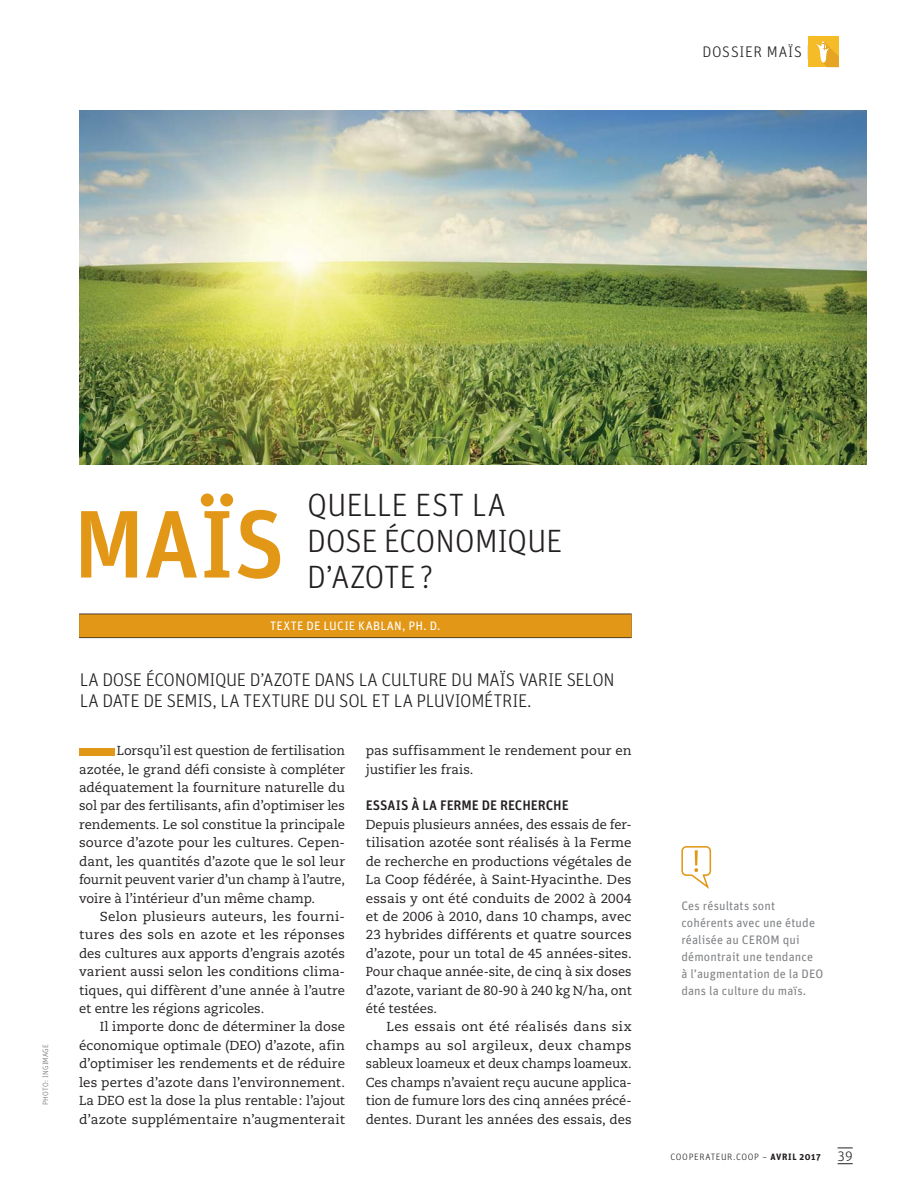
<style>
.page{position:relative;width:918px;height:1188px;background:#fff}
.page>*{position:absolute;margin:0;border:0;box-sizing:border-box;transform-origin:0 0}
.t1{font:96px "Unit Medium LF";color:#e29717}
.t2{font:32.25px/35.8px "Unit Light LF";letter-spacing:-.01em;color:#231f20}
.t3{font:300 18.45px/21.5px "Unit";letter-spacing:-.02em;color:#231f20}
.t4{font:15.3px "Unit Light LF";letter-spacing:.05em;color:#231f20}
.t5{font:500 13.8px "Unit";letter-spacing:-.005em;color:#231f20}
.t6{font:13.05px/18.5px "Caecilia LT Std";color:#231f20;text-align:justify}
.t7{font:12.3px/17px "Unit";letter-spacing:.01em;color:#808285}
.t8{font:12.3px "Unit Regular LF";letter-spacing:.02em;color:#fff}
.t9{font:9.15px "Unit Light LF";letter-spacing:.065em;color:#231f20}
.t10{font:300 7.65px "Unit";letter-spacing:.025em;color:#6d6e70}
.s1{font-family:"Unit";font-weight:700}
.s2{font-size:13.8px}
</style>
<div class="page">
<svg style="left:838px;top:1163px;width:15px;height:1px"></svg>
<svg style="left:838px;top:1148px;width:15px;height:1px"></svg>
<img style="left:79px;top:111px;width:788px;height:354px">
<div style="left:79px;top:748px;width:35px;height:7px;background:#e29717"></div>
<div style="left:79px;top:614px;width:553px;height:24px;background:#674a1c"></div>
<div style="left:79px;top:614px;width:553px;height:23px;background:#e29717"></div>
<svg style="left:681px;top:846px;width:31px;height:43px"></svg>
<hr style="left:695px;top:850px;width:3px;height:16px;background:#e29717">
<div style="left:808px;top:37px;width:31px;height:30px;background:#f5bc27"></div>
<svg style="left:816px;top:41px;width:23px;height:26px"></svg>
<p class="t4" style="left:702px;top:46px;width:110px">DOSSIER MAÏS |</p>
<p class="t10" style="left:43px;top:1105px;width:63px;rotate:-90deg">PHOTO : INGIMAGE</p>
<h1 class="t1" style="left:73px;top:488px;width:214px">MAÏS</h1>
<h2 class="t2" style="left:307px;top:489px;width:257px">QUELLE EST LA<br>DOSE ÉCONOMIQUE<br>D’AZOTE ?</h2>
<p class="t8" style="left:270px;top:621px;width:172px">TEXTE DE LUCIE KABLAN, PH. D.</p>
<h3 class="t3" style="left:80px;top:670px;width:536px">LA DOSE ÉCONOMIQUE D’AZOTE DANS LA CULTURE DU MAÏS VARIE SELON<br>LA DATE DE SEMIS, LA TEXTURE DU SOL ET LA PLUVIOMÉTRIE.</h3>
<p class="t6" style="left:79px;top:742px;width:267px;text-indent:38px">Lorsqu’il est question de fertilisation azotée, le grand défi consiste à compléter adéquatement la fourniture naturelle du sol par des fertilisants, afin d’optimiser les rendements. Le sol constitue la principale source d’azote pour les cultures. Cepen&shy;dant, les quantités d’azote que le sol leur fournit peuvent varier d’un champ à l’autre, voire à l’intérieur d’un même champ.</p>
<p class="t6" style="left:79px;top:908px;width:267px;text-indent:21px">Selon plusieurs auteurs, les fourni&shy;tures des sols en azote et les réponses des cultures aux apports d’engrais azotés varient aussi selon les conditions clima&shy;tiques, qui diffèrent d’une année à l’autre et entre les régions agricoles.</p>
<p class="t6" style="left:79px;top:1019px;width:267px;text-indent:21px">Il importe donc de déterminer la dose économique optimale (DEO) d’azote, afin d’optimiser les rendements et de réduire les pertes d’azote dans l’environnement.<br>La DEO est la dose la plus rentable : l’ajout d’azote supplémentaire n’augmenterait</p>
<p class="t6" style="left:366px;top:742px;width:267px">pas suffisamment le rendement pour en justifier les frais.</p>
<p class="t5" style="left:366px;top:801px;width:204px">ESSAIS À LA FERME DE RECHERCHE</p>
<p class="t6" style="left:366px;top:816px;width:267px">Depuis plusieurs années, des essais de fer&shy;tilisation azotée sont réalisés à la Ferme de recherche en productions végétales de La Coop fédérée, à Saint-Hyacinthe. Des essais y ont été conduits de 2002 à 2004 et de 2006 à 2010, dans 10 champs, avec 23 hybrides différents et quatre sources d’azote, pour un total de 45 années-sites.<br>Pour chaque année-site, de cinq à six doses d’azote, variant de 80-90 à 240 kg N/ha, ont été testées.</p>
<p class="t6" style="left:366px;top:1019px;width:267px;text-indent:21px">Les essais ont été réalisés dans six champs au sol argileux, deux champs sableux loameux et deux champs loameux.<br>Ces champs n’avaient reçu aucune applica&shy;tion de fumure lors des cinq années précé&shy;dentes. Durant les années des essais, des</p>
<p class="t7" style="left:681px;top:898px;width:144px">Ces résultats sont cohérents avec une étude réalisée au CEROM qui démontrait une tendance<br>à l’augmentation de la DEO dans la culture du maïs.</p>
<p class="t9" style="left:670px;top:1154px;width:184px">COOPERATEUR.COOP – <span class="s1">AVRIL 2017</span> <span class="s2">39</span></p>
</div>
